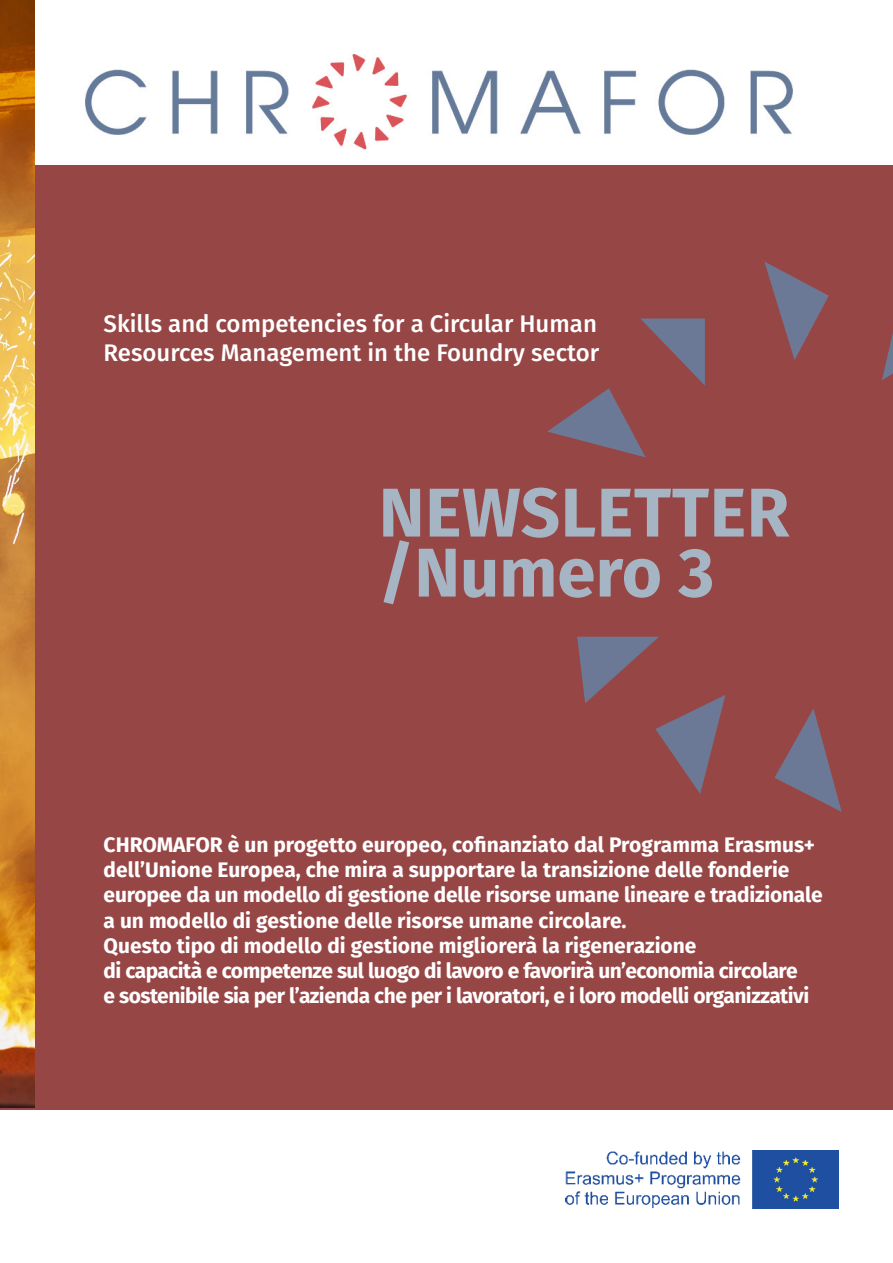
<style>
.page{position:relative;width:893px;height:1263px;background:#fff}
.page>*{position:absolute;margin:0;border:0;box-sizing:border-box;transform-origin:0 0}
.t1{font:700 69px "Fira Sans";letter-spacing:.01em;color:#a5b5c3}
.t2{font:500 24px/28.8px "Fira Sans";color:#fff}
.t3{font:700 21px/25.2px "Fira Sans";letter-spacing:-.01em;color:#fff}
</style>
<div class="page">
<img style="left:85px;top:54px;width:708px;height:95px">
<div style="left:0;top:166px;width:893px;height:944px;background:#974646"></div>
<img style="left:566px;top:1150px;width:273px;height:59px">
<svg style="left:774px;top:709px;width:68px;height:103px"></svg>
<svg style="left:577px;top:637px;width:148px;height:157px"></svg>
<svg style="left:547px;top:318px;width:158px;height:139px"></svg>
<svg style="left:882px;top:333px;width:11px;height:47px"></svg>
<svg style="left:764px;top:261px;width:65px;height:99px"></svg>
<img style="left:0;top:0;width:34px;height:1108px">
<p class="t2" style="left:104px;top:308px;width:497px">Skills and competencies for a Circular Human<br>Resources Management in the Foundry sector</p>
<p class="t1" style="left:379px;top:454px;width:412px">NEWSLETTER</p>
<p class="t1" style="left:378px;top:514px;width:337px">/Numero 3</p>
<p class="t3" style="left:104px;top:831px;width:720px">CHROMAFOR è un progetto europeo, cofinanziato dal Programma Erasmus+ dell’Unione Europea, che mira a supportare la transizione delle fonderie europee da un modello di gestione delle risorse umane lineare e tradizionale a un modello di gestione delle risorse umane circolare.</p>
<p class="t3" style="left:104px;top:931px;width:707px">Questo tipo di modello di gestione migliorerà la rigenerazione<br>di capacità e competenze sul luogo di lavoro e favorirà un’economia circolare e sostenibile sia per l’azienda che per i lavoratori, e i loro modelli organizzativi</p>
</div>
